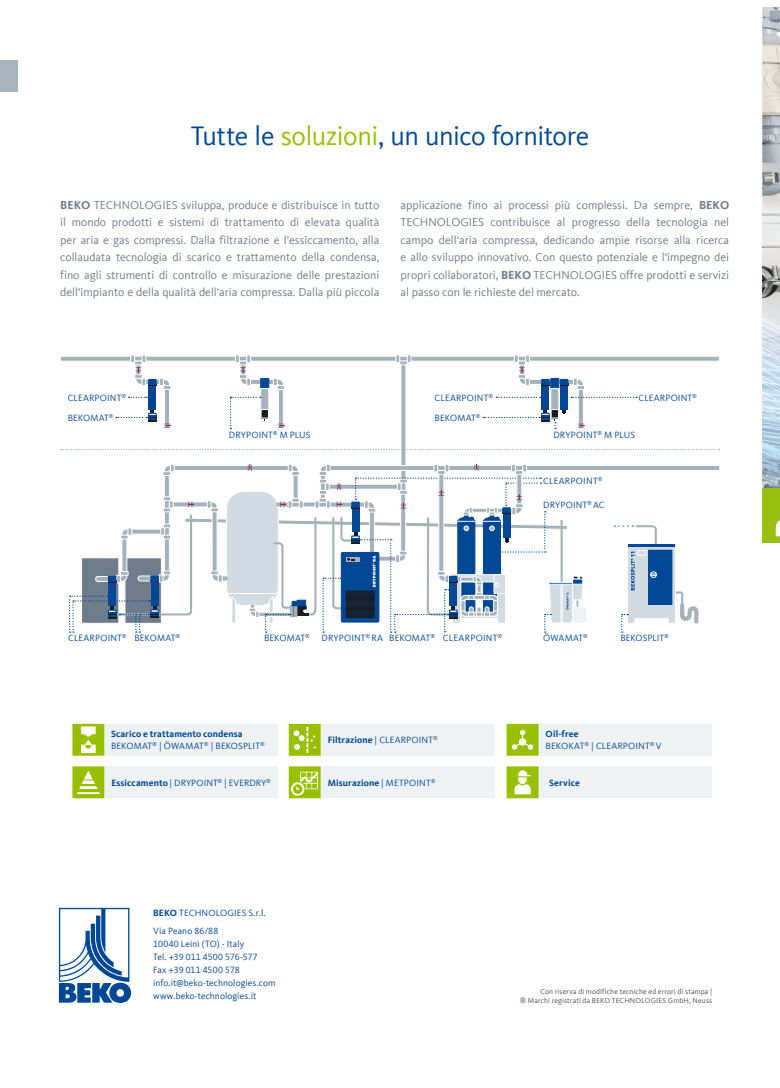
<style>
.page{position:relative;width:780px;height:1088px;background:#fff}
.page>*{position:absolute;margin:0;border:0;box-sizing:border-box;transform-origin:0 0}
.t1{font:27.5px "Kievit Offc Pro";letter-spacing:-.02em;color:#004896}
.t2{font:11.88px/17.5px "Kievit Offc Pro";color:#6f7c8b;text-align:justify}
.t3{font:9.38px/13.1px "Kievit Offc Pro";letter-spacing:.015em;color:#004896}
.t4{font:700 9.38px/11.9px "Kievit Offc Pro";letter-spacing:.01em;color:#004896}
.t5{font:9.38px "Kievit Offc Pro";letter-spacing:-.005em;color:#004896}
.t6{font:7.5px/8.8px "Kievit Offc Pro";letter-spacing:.015em;color:#4e4f5b;text-align:right}
.t7{font:5.38px "Kievit Offc Pro";color:#004896}
.s1{color:#99c000}
.s2{font-weight:700}
.s3{font-weight:400}
</style>
<div class="page">
<img style="left:762px;top:7px;width:18px;height:200px">
<img style="left:762px;top:207px;width:18px;height:282px">
<img style="left:762px;top:489px;width:18px;height:53px">
<svg style="left:401px;top:365px;width:5px;height:99px"></svg>
<svg style="left:61px;top:356px;width:658px;height:5px;background:#b7c2c9"></svg>
<svg style="left:395px;top:355px;width:4px;height:7px"></svg>
<svg style="left:399px;top:355px;width:12px;height:10px"></svg>
<div style="left:277px;top:385px;width:8px;height:5px;background:#fbfcfc"></div>
<svg style="left:235px;top:355px;width:5px;height:6px"></svg>
<svg style="left:246px;top:355px;width:5px;height:6px"></svg>
<svg style="left:61px;top:449px;width:658px;height:1px"></svg>
<svg style="left:230px;top:361px;width:54px;height:68px"></svg>
<svg style="left:116px;top:355px;width:55px;height:73px"></svg>
<svg style="left:483px;top:355px;width:154px;height:74px"></svg>
<div style="left:0;top:60px;width:18px;height:32px;background:#a6b4bc"></div>
<svg style="left:59px;top:464px;width:661px;height:539px"></svg>
<h1 class="t1" style="left:191px;top:120px;width:400px">Tutte le <span class="s1">soluzioni</span>, un unico fornitore</h1>
<p class="t2" style="left:60px;top:196px;width:320px"><span class="s2">BEKO</span> TECHNOLOGIES sviluppa, produce e distribuisce in tutto il mondo prodotti e sistemi di trattamento di elevata qualità per aria e gas compressi. Dalla filtrazione e l’essiccamento, alla collaudata tecnologia di scarico e trattamento della condensa, fino agli strumenti di controllo e misurazione delle prestazioni dell‘impianto e della qualità dell‘aria compressa. Dalla più piccola</p>
<p class="t2" style="left:400px;top:196px;width:330px">applicazione fino ai processi più complessi. Da sempre, <span class="s2">BEKO </span>TECHNOLOGIES contribuisce al progresso della tecnologia nel campo dell‘aria compressa, dedicando ampie risorse alla ricerca e allo sviluppo innovativo. Con questo potenziale e l‘impegno dei propri collaboratori, <span class="s2">BEKO</span> TECHNOLOGIES offre prodotti e servizi al passo con le richieste del mercato.</p>
<p class="t3" style="left:68px;top:391px;width:60px">CLEARPOINT<sup>®</sup></p>
<p class="t3" style="left:68px;top:411px;width:47px">BEKOMAT<sup>®</sup></p>
<p class="t3" style="left:434px;top:391px;width:60px">CLEARPOINT<sup>®</sup></p>
<p class="t3" style="left:638px;top:391px;width:60px">CLEARPOINT<sup>®</sup></p>
<p class="t3" style="left:434px;top:411px;width:47px">BEKOMAT<sup>®</sup></p>
<p class="t3" style="left:229px;top:428px;width:83px">DRYPOINT<sup>®</sup> M PLUS</p>
<p class="t3" style="left:553px;top:428px;width:83px">DRYPOINT<sup>®</sup> M PLUS</p>
<p class="t3" style="left:543px;top:474px;width:61px">CLEARPOINT<sup>®</sup></p>
<p class="t3" style="left:543px;top:498px;width:63px">DRYPOINT<sup>®</sup> AC</p>
<p class="t3" style="left:264px;top:631px;width:47px">BEKOMAT<sup>®</sup></p>
<p class="t3" style="left:543px;top:631px;width:42px">ÖWAMAT</p>
<p class="t3" style="left:68px;top:631px;width:60px">CLEARPOINT<sup>®</sup></p>
<p class="t3" style="left:443px;top:631px;width:61px">CLEARPOINT<sup>®</sup></p>
<p class="t3" style="left:134px;top:631px;width:47px">BEKOMAT<sup>®</sup></p>
<p class="t3" style="left:389px;top:631px;width:47px">BEKOMAT<sup>®</sup></p>
<p class="t3" style="left:321px;top:631px;width:63px">DRYPOINT<sup>®</sup> RA</p>
<p class="t7" style="left:583px;top:633px;width:6px">®</p>
<p class="t5" style="left:620px;top:632px;width:50px">BEKOSPLIT<sup>®</sup></p>
<p class="t4" style="left:111px;top:728px;width:155px">Scarico e trattamento condensa<br><span class="s3">BEKOMAT</span><sup>®</sup> <span class="s3">| ÖWAMAT</span><sup>®</sup> <span class="s3">| BEKOSPLIT</span><sup>®</sup></p>
<p class="t3" style="left:111px;top:776px;width:161px"><span class="s2">Essiccamento</span> | DRYPOINT<sup>®</sup> | EVERDRY<sup>®</sup></p>
<p class="t3" style="left:153px;top:903px;width:114px;line-height:18.1px"><span class="s2">BEKO</span> TECHNOLOGIES S.r.l.<br>Via Peano 86/88</p>
<p class="t3" style="left:153px;top:937px;width:124px">10040 Leinì (TO) - Italy<br>Tel. +39 011 4500 576-577<br>Fax +39 011 4500 578 info.it@beko-technologies.com www.beko-technologies.it</p>
<p class="t4" style="left:328px;top:734px;width:111px">Filtrazione <span class="s3">| CLEARPOINT</span><sup>®</sup></p>
<p class="t4" style="left:328px;top:777px;width:109px">Misurazione <span class="s3">| METPOINT</span><sup>®</sup></p>
<p class="t3" style="left:545px;top:728px;width:117px;line-height:11.9px"><span class="s2">Oil-free<br></span>BEKOKAT<sup>®</sup> | CLEARPOINT<sup>®</sup> V</p>
<p class="t4" style="left:549px;top:777px;width:32px">Service</p>
<p class="t6" style="left:519px;top:987px;width:194px">Con riserva di modifiche tecniche ed errori di stampa |<br>® Marchi registrati da BEKO TECHNOLOGIES GmbH, Neuss</p>
</div>
